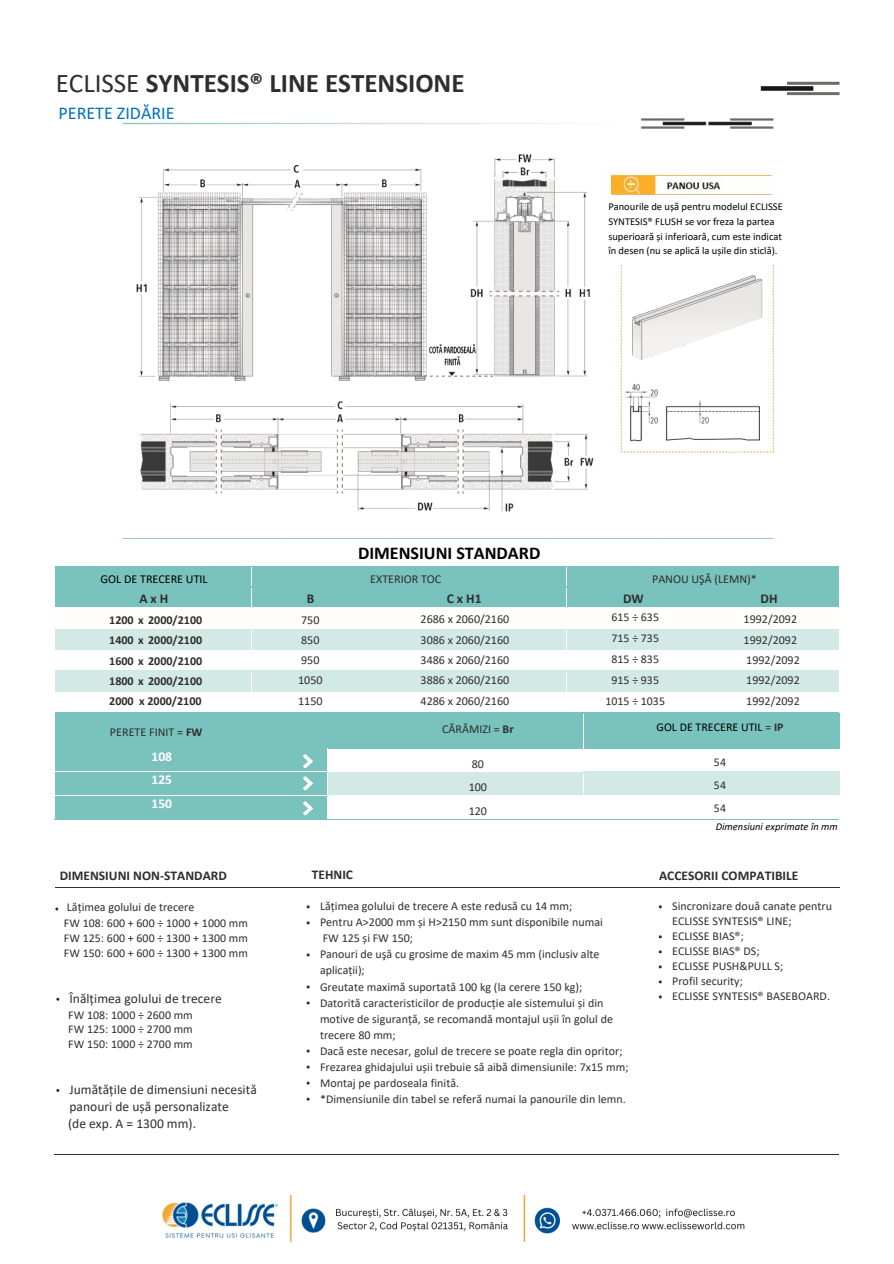
<style>
.page{position:relative;width:894px;height:1264px;background:#fff}
.page>*{position:absolute;margin:0;border:0;box-sizing:border-box;transform-origin:0 0}
.t1{font:700 27px "Calibri";color:#2e2e2d}
.t2{font:700 18px "Calibri";color:#000}
.t3{font:18px "Calibri";color:#0070c0}
.t4{font:13.5px/16.8px "Calibri";letter-spacing:.005em;color:#2e2e2d}
.t5{font:700 13.5px "Calibri";color:#2e2e2d}
.t6{font:700 13.5px/23.7px "Calibri";color:#fffefd;text-align:justify}
.t7{font:700 13.35px "Calibri";letter-spacing:.005em;color:#2e2e2d}
.t8{font:12px/16px "Calibri";letter-spacing:.005em;color:#2e2e2d}
.t9{font:700 12px/20.2px "Calibri";color:#2e2e2d;text-align:justify}
.t10{font:12px "Calibri";color:#000}
.t11{font:11.85px "Calibri";letter-spacing:.005em;color:#2e2e2d}
.t12{font:11.85px "Calibri";letter-spacing:.005em;color:#000}
.t13{font:10.5px/14.7px "Calibri";color:#000}
.t14{font:italic 10.5px "Calibri";color:#000}
.s1{font-weight:400}
.s2{font-weight:700}
.s3{color:#2e2e2d}
.s4{font-weight:700;color:#2e2e2d}
</style>
<div class="page">
<hr style="left:54px;top:1154px;width:246px;height:1px;background:#2e2e2d">
<hr style="left:300px;top:1154px;width:375px;height:1px;background:#2e2e2d">
<hr style="left:675px;top:1154px;width:163px;height:1px;background:#2e2e2d">
<hr style="left:55px;top:887px;width:245px;height:1px;background:#2e2e2d">
<hr style="left:301px;top:887px;width:375px;height:1px;background:#2e2e2d">
<hr style="left:676px;top:887px;width:163px;height:1px;background:#2e2e2d">
<div style="left:55px;top:565px;width:196px;height:21px;background:#79c2bd"></div>
<div style="left:251px;top:565px;width:315px;height:21px;background:#79c2bd"></div>
<div style="left:566px;top:565px;width:273px;height:21px;background:#79c2bd"></div>
<div style="left:55px;top:586px;width:196px;height:21px;background:#79c2bd"></div>
<div style="left:251px;top:586px;width:152px;height:21px;background:#79c2bd"></div>
<div style="left:403px;top:586px;width:162px;height:21px;background:#79c2bd"></div>
<div style="left:566px;top:586px;width:176px;height:21px;background:#79c2bd"></div>
<div style="left:741px;top:586px;width:97px;height:21px;background:#79c2bd"></div>
<div style="left:55px;top:628px;width:196px;height:21px;background:#d3e9e5"></div>
<div style="left:251px;top:628px;width:152px;height:21px;background:#d3e9e5"></div>
<div style="left:403px;top:628px;width:162px;height:21px;background:#d3e9e5"></div>
<div style="left:566px;top:628px;width:176px;height:21px;background:#d3e9e5"></div>
<div style="left:741px;top:628px;width:97px;height:21px;background:#d3e9e5"></div>
<div style="left:55px;top:670px;width:196px;height:21px;background:#d3e9e5"></div>
<div style="left:251px;top:670px;width:152px;height:21px;background:#d3e9e5"></div>
<div style="left:403px;top:670px;width:162px;height:21px;background:#d3e9e5"></div>
<div style="left:566px;top:670px;width:176px;height:21px;background:#d3e9e5"></div>
<div style="left:741px;top:670px;width:97px;height:21px;background:#d3e9e5"></div>
<div style="left:55px;top:712px;width:233px;height:36px;background:#79c2bd"></div>
<div style="left:288px;top:712px;width:40px;height:36px;background:#79c2bd"></div>
<div style="left:328px;top:712px;width:254px;height:36px;background:#79c2bd"></div>
<div style="left:583px;top:712px;width:256px;height:36px;background:#79c2bd"></div>
<svg style="left:251px;top:565px;width:1px;height:126px"></svg>
<svg style="left:565px;top:565px;width:18px;height:149px"></svg>
<div style="left:55px;top:748px;width:233px;height:23px;background:#79c2bd"></div>
<div style="left:288px;top:748px;width:39px;height:23px;background:#79c2bd"></div>
<div style="left:55px;top:772px;width:233px;height:23px;background:#79c2bd"></div>
<div style="left:288px;top:772px;width:39px;height:23px;background:#79c2bd"></div>
<div style="left:328px;top:772px;width:255px;height:23px;background:#d3e9e5"></div>
<div style="left:583px;top:772px;width:256px;height:23px;background:#d3e9e5"></div>
<hr style="left:583px;top:771px;width:255px;height:3px;background:#d3e9e5">
<div style="left:55px;top:796px;width:233px;height:23px;background:#79c2bd"></div>
<div style="left:288px;top:796px;width:39px;height:23px;background:#79c2bd"></div>
<svg style="left:583px;top:774px;width:1px;height:21px"></svg>
<hr style="left:54px;top:819px;width:234px;height:1px;background:#79c2bd">
<hr style="left:288px;top:819px;width:39px;height:1px;background:#79c2bd">
<hr style="left:328px;top:819px;width:255px;height:1px;background:#79c2bd">
<hr style="left:582px;top:819px;width:256px;height:1px;background:#79c2bd">
<img style="left:122px;top:118px;width:651px;height:420px">
<div style="left:109px;top:125px;width:102px;height:22px;background:#fff"></div>
<img style="left:428px;top:344px;width:47px;height:22px">
<img style="left:607px;top:171px;width:166px;height:25px">
<hr style="left:786px;top:82px;width:53px;height:3px;background:#696c69">
<hr style="left:786px;top:92px;width:53px;height:3px;background:#696c69">
<svg style="left:760px;top:86px;width:53px;height:4px"></svg>
<div style="left:603px;top:196px;width:190px;height:69px;background:#fff"></div>
<svg style="left:303px;top:754px;width:10px;height:15px"></svg>
<svg style="left:303px;top:776px;width:10px;height:15px"></svg>
<svg style="left:303px;top:801px;width:10px;height:15px"></svg>
<img style="left:162px;top:1194px;width:583px;height:49px">
<p class="t1" style="left:56px;top:72px;width:410px"><span class="s1">ECLISSE</span> SYNTESIS® LINE ESTENSIONE</p>
<p class="t3" style="left:59px;top:100px;width:117px">PERETE ZIDĂRIE</p>
<p class="t13" style="left:608px;top:200px;width:176px">Panourile de ușă pentru modelul ECLISSE SYNTESIS® FLUSH se vor freza la partea superioară și inferioară, cum este indicat în desen (nu se aplică la ușile din sticlă).</p>
<p class="t2" style="left:358px;top:545px;width:184px">DIMENSIUNI STANDARD</p>
<p class="t10" style="left:101px;top:573px;width:108px">GOL DE TRECERE UTIL</p>
<p class="t5" style="left:139px;top:593px;width:30px">A x H</p>
<p class="t9" style="left:109px;top:611px;width:94px">1200 x 2000/2100<br>1400 x 2000/2100<br>1600 x 2000/2100<br>1800 x 2000/2100<br>2000 x 2000/2100</p>
<p class="t8" style="left:110px;top:724px;width:94px">PERETE FINIT = <span class="s2">FW</span></p>
<p class="t6" style="left:151px;top:745px;width:22px">108<br>125<br>150</p>
<p class="t8" style="left:652px;top:571px;width:106px">PANOU UŞĂ (LEMN)*</p>
<p class="t8" style="left:743px;top:612px;width:55px">1992/2092</p>
<p class="t8" style="left:743px;top:632px;width:55px">1992/2092</p>
<p class="t8" style="left:746px;top:653px;width:55px">1992/2092</p>
<p class="t8" style="left:746px;top:673px;width:55px">1992/2092</p>
<p class="t8" style="left:746px;top:693px;width:55px">1992/2092</p>
<p class="t8" style="left:370px;top:571px;width:73px">EXTERIOR TOC</p>
<p class="t8" style="left:420px;top:610px;width:90px;line-height:20.2px;text-align:justify">2686 x 2060/2160<br>3086 x 2060/2160<br>3486 x 2060/2160<br>3886 x 2060/2160<br>4286 x 2060/2160</p>
<p class="t5" style="left:307px;top:593px;width:9px">B</p>
<p class="t5" style="left:446px;top:593px;width:36px">C x H1</p>
<p class="t5" style="left:623px;top:593px;width:22px">DW</p>
<p class="t5" style="left:760px;top:593px;width:19px">DH</p>
<p class="t11" style="left:611px;top:612px;width:49px">615 ÷ 635</p>
<p class="t11" style="left:611px;top:633px;width:49px">715 ÷ 735</p>
<p class="t11" style="left:611px;top:654px;width:49px">815 ÷ 835</p>
<p class="t11" style="left:611px;top:675px;width:49px">915 ÷ 935</p>
<p class="t11" style="left:605px;top:695px;width:61px">1015 ÷ 1035</p>
<p class="t12" style="left:656px;top:722px;width:128px">GOL DE TRECERE UTIL <span class="s3">=</span> <span class="s4">IP</span></p>
<p class="t11" style="left:713px;top:756px;width:14px">54</p>
<p class="t11" style="left:713px;top:780px;width:14px">54</p>
<p class="t11" style="left:713px;top:803px;width:14px">54</p>
<p class="t8" style="left:298px;top:611px;width:26px;line-height:20.1px">750<br>850<br>950<br>1050<br>1150</p>
<p class="t8" style="left:442px;top:721px;width:73px">CĂRĂMIZI = <span class="s2">Br</span></p>
<p class="t8" style="left:471px;top:757px;width:14px">80</p>
<p class="t8" style="left:468px;top:780px;width:20px">100</p>
<p class="t8" style="left:468px;top:804px;width:20px">120</p>
<p class="t14" style="left:715px;top:822px;width:123px">Dimensiuni exprimate în mm</p>
<p class="t7" style="left:60px;top:869px;width:169px">DIMENSIUNI NON-STANDARD</p>
<p class="t7" style="left:311px;top:869px;width:43px">TEHNIC</p>
<p class="t8" style="left:320px;top:899px;width:310px">Lățimea golului de trecere A este redusă cu 14 mm;<br>Pentru A&gt;2000 mm și H&gt;2150 mm sunt disponibile numai<br>FW 125 și FW 150;<br>Panouri de uşă cu grosime de maxim 45 mm (inclusiv alte aplicații);<br>Greutate maximă suportată 100 kg (la cerere 150 kg);<br>Datorită caracteristicilor de producție ale sistemului și din motive de siguranță, se recomandă montajul ușii în golul de trecere 80 mm;<br>Dacă este necesar, golul de trecere se poate regla din opritor; Frezarea ghidajului ușii trebuie să aibă dimensiunile: 7x15 mm; Montaj pe pardoseala finită.<br>*Dimensiunile din tabel se referă numai la panourile din lemn.</p>
<p class="t8" style="left:67px;top:900px;width:129px">Lățimea golului de trecere</p>
<p class="t11" style="left:64px;top:918px;width:185px">FW 108: 600 + 600 ÷ 1000 + 1000 mm</p>
<p class="t11" style="left:64px;top:933px;width:185px">FW 125: 600 + 600 ÷ 1300 + 1300 mm</p>
<p class="t11" style="left:64px;top:948px;width:185px">FW 150: 600 + 600 ÷ 1300 + 1300 mm</p>
<p class="t4" style="left:69px;top:990px;width:154px">Înălțimea golului de trecere</p>
<p class="t11" style="left:68px;top:1009px;width:126px">FW 108: 1000 ÷ 2600 mm</p>
<p class="t11" style="left:68px;top:1024px;width:126px">FW 125: 1000 ÷ 2700 mm</p>
<p class="t11" style="left:68px;top:1039px;width:126px">FW 150: 1000 ÷ 2700 mm</p>
<p class="t4" style="left:69px;top:1082px;width:189px">Jumătățile de dimensiuni necesită panouri de ușă personalizate</p>
<p class="t4" style="left:68px;top:1115px;width:129px">(de exp. A = 1300 mm).</p>
<p class="t7" style="left:659px;top:869px;width:141px">ACCESORII COMPATIBILE</p>
<p class="t8" style="left:672px;top:899px;width:161px;line-height:15px">Sincronizare două canate pentru<br>ECLISSE SYNTESIS® LINE;</p>
<p class="t8" style="left:672px;top:929px;width:73px">ECLISSE BIAS®;</p>
<p class="t8" style="left:672px;top:944px;width:89px">ECLISSE BIAS® DS;</p>
<p class="t8" style="left:672px;top:959px;width:113px">ECLISSE PUSH&amp;PULL S;</p>
<p class="t8" style="left:672px;top:974px;width:72px">Profil security;</p>
<p class="t8" style="left:672px;top:989px;width:159px">ECLISSE SYNTESIS® BASEBOARD.</p>
</div>
